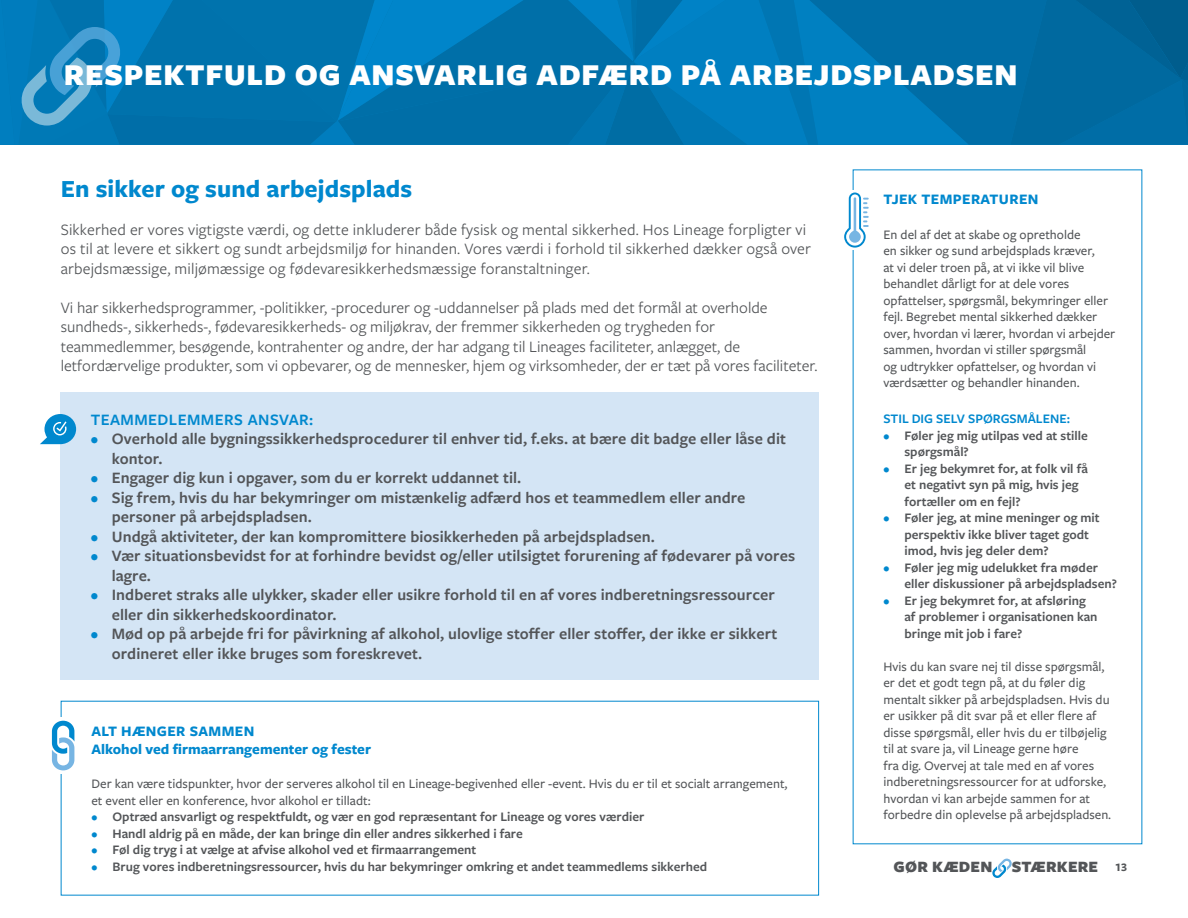
<style>
.page{position:relative;width:1188px;height:918px;background:#fff}
.page>*{position:absolute;margin:0;border:0;box-sizing:border-box;transform-origin:0 0}
.t1{font:900 31.5px "Freight Sans Pro";letter-spacing:.025em;color:#fff}
._3__h1{font:700 25.5px "Freight Sans Pro";letter-spacing:.005em;color:#0088ce}
.t2{font:600 16.5px/19.5px "Freight Sans Pro";letter-spacing:.005em;color:#535558}
.base_11_13{font:16.5px/19.5px "Freight Sans Pro";color:#535558}
._3__responsibilities_h1{font:600 16.5px "Freight Sans Pro";letter-spacing:.025em;color:#0088ce}
.t3{font:900 16.35px "Freight Sans Pro";letter-spacing:.01em;color:#535558}
._3__temp___linking_h2{font:700 15px "Freight Sans Pro";color:#0088ce}
._3__temp_h1{font:700 15px "Freight Sans Pro";letter-spacing:.025em;color:#0088ce}
._3__linking_h1{font:700 15px "Freight Sans Pro";letter-spacing:.025em;color:#0088ce}
.outlined_frames___base{font:500 13.5px/16.5px "Freight Sans Pro";color:#535558}
.t4{font:600 13.5px/16.5px "Freight Sans Pro";color:#535558}
.outlined_frames_base___no_sp_after{font:500 13.5px/16.5px "Freight Sans Pro";color:#535558}
._3__temp___ask_yourself{font:600 13.5px "Freight Sans Pro";color:#0088ce}
.s1{color:#0088ce}
.s2{font-weight:700;font-size:12px}
</style>
<div class="page">
<svg style="left:992px;top:859px;width:20px;height:19px"></svg>
<div style="left:969px;top:0;width:41px;height:145px;background:#006da6"></div>
<svg style="left:1010px;top:0;width:178px;height:145px;background:#00689e"></svg>
<svg style="left:0;top:0;width:969px;height:145px;background:#0277b3"></svg>
<svg style="left:844px;top:193px;width:25px;height:55px"></svg>
<svg style="left:52px;top:721px;width:22px;height:49px"></svg>
<div style="left:61px;top:392px;width:758px;height:288px;background:#d4e5f5"></div>
<svg style="left:40px;top:414px;width:36px;height:30px"></svg>
<p class="t1" style="left:64px;top:53px;width:955px">RESPEKTFULD OG ANSVARLIG ADFÆRD PÅ ARBEJDSPLADSEN</p>
<p class="_3__h1" style="left:61px;top:171px;width:353px">En sikker og sund arbejdsplads</p>
<p class="base_11_13" style="left:61px;top:219px;width:752px">Sikkerhed er vores vigtigste værdi, og dette inkluderer både fysisk og mental sikkerhed. Hos Lineage forpligter vi os til at levere et sikkert og sundt arbejdsmiljø for hinanden. Vores værdi i forhold til sikkerhed dækker også over arbejdsmæssige, miljømæssige og fødevaresikkerhedsmæssige foranstaltninger.</p>
<p class="base_11_13" style="left:61px;top:297px;width:758px">Vi har sikkerhedsprogrammer, -politikker, -procedurer og -uddannelser på plads med det formål at overholde sundheds-, sikkerheds-, fødevaresikkerheds- og miljøkrav, der fremmer sikkerheden og trygheden for teammedlemmer, besøgende, kontrahenter og andre, der har adgang til Lineages faciliteter, anlægget, de letfordærvelige produkter, som vi opbevarer, og de mennesker, hjem og virksomheder, der er tæt på vores faciliteter.</p>
<p class="_3__responsibilities_h1" style="left:91px;top:408px;width:224px">TEAMMEDLEMMERS ANSVAR:</p>
<p class="t2" style="left:112px;top:429px;width:676px;text-indent:-21px"><span class="s1">•</span> Overhold alle bygningssikkerhedsprocedurer til enhver tid, f.eks. at bære dit badge eller låse dit kontor.</p>
<p class="t2" style="left:91px;top:468px;width:432px"><span class="s1">•</span> Engager dig kun i opgaver, som du er korrekt uddannet til.</p>
<p class="t2" style="left:112px;top:487px;width:635px;text-indent:-21px"><span class="s1">•</span> Sig frem, hvis du har bekymringer om mistænkelig adfærd hos et teammedlem eller andre personer på arbejdspladsen.</p>
<p class="t2" style="left:91px;top:526px;width:566px"><span class="s1">•</span> Undgå aktiviteter, der kan kompromittere biosikkerheden på arbejdspladsen.</p>
<p class="t2" style="left:112px;top:546px;width:685px;text-indent:-21px"><span class="s1">•</span> Vær situationsbevidst for at forhindre bevidst og/eller utilsigtet forurening af fødevarer på vores lagre.</p>
<p class="t2" style="left:112px;top:585px;width:665px;text-indent:-21px"><span class="s1">•</span> Indberet straks alle ulykker, skader eller usikre forhold til en af vores indberetningsressourcer eller din sikkerhedskoordinator.</p>
<p class="t2" style="left:112px;top:624px;width:667px;text-indent:-21px"><span class="s1">•</span> Mød op på arbejde fri for påvirkning af alkohol, ulovlige stoffer eller stoffer, der ikke er sikkert ordineret eller ikke bruges som foreskrevet.</p>
<p class="_3__linking_h1" style="left:92px;top:721px;width:164px">ALT HÆNGER SAMMEN</p>
<p class="_3__temp___linking_h2" style="left:92px;top:739px;width:281px">Alkohol ved firmaarrangementer og fester</p>
<p class="outlined_frames_base___no_sp_after" style="left:92px;top:775px;width:698px">Der kan være tidspunkter, hvor der serveres alkohol til en Lineage-begivenhed eller -event. Hvis du er til et socialt arrangement, et event eller en konference, hvor alkohol er tilladt:</p>
<p class="t4" style="left:92px;top:808px;width:555px"><span class="s1">•</span> Optræd ansvarligt og respektfuldt, og vær en god repræsentant for Lineage og vores værdier</p>
<p class="t4" style="left:92px;top:825px;width:433px"><span class="s1">•</span> Handl aldrig på en måde, der kan bringe din eller andres sikkerhed i fare</p>
<p class="t4" style="left:92px;top:841px;width:386px"><span class="s1">•</span> Føl dig tryg i at vælge at afvise alkohol ved et firmaarrangement</p>
<p class="t4" style="left:92px;top:858px;width:617px"><span class="s1">•</span> Brug vores indberetningsressourcer, hvis du har bekymringer omkring et andet teammedlems sikkerhed</p>
<p class="_3__temp_h1" style="left:884px;top:189px;width:157px">TJEK TEMPERATUREN</p>
<p class="outlined_frames___base" style="left:884px;top:226px;width:233px">En del af det at skabe og opretholde<br>en sikker og sund arbejdsplads kræver,<br>at vi deler troen på, at vi ikke vil blive behandlet dårligt for at dele vores opfattelser, spørgsmål, bekymringer eller fejl. Begrebet mental sikkerhed dækker over, hvordan vi lærer, hvordan vi arbejder sammen, hvordan vi stiller spørgsmål<br>og udtrykker opfattelser, og hvordan vi værdsætter og behandler hinanden.</p>
<p class="_3__temp___ask_yourself" style="left:884px;top:410px;width:188px">STIL DIG SELV SPØRGSMÅLENE:</p>
<p class="t4" style="left:904px;top:427px;width:185px;text-indent:-21px"><span class="s1">•</span> Føler jeg mig utilpas ved at stille spørgsmål?</p>
<p class="t4" style="left:904px;top:460px;width:185px;text-indent:-21px"><span class="s1">•</span> Er jeg bekymret for, at folk vil få et negativt syn på mig, hvis jeg fortæller om en fejl?</p>
<p class="t4" style="left:904px;top:509px;width:197px;text-indent:-21px"><span class="s1">•</span> Føler jeg, at mine meninger og mit perspektiv ikke bliver taget godt imod, hvis jeg deler dem?</p>
<p class="t4" style="left:904px;top:559px;width:214px;text-indent:-21px"><span class="s1">•</span> Føler jeg mig udelukket fra møder eller diskussioner på arbejdspladsen?</p>
<p class="t4" style="left:904px;top:592px;width:195px;text-indent:-21px"><span class="s1">•</span> Er jeg bekymret for, at afsløring af problemer i organisationen kan bringe mit job i fare?</p>
<p class="outlined_frames___base" style="left:884px;top:658px;width:229px">Hvis du kan svare nej til disse spørgsmål, er det et godt tegn på, at du føler dig mentalt sikker på arbejdspladsen. Hvis du er usikker på dit svar på et eller flere af disse spørgsmål, eller hvis du er tilbøjelig til at svare ja, vil Lineage gerne høre<br>fra dig. Overvej at tale med en af vores indberetningsressourcer for at udforske, hvordan vi kan arbejde sammen for at forbedre din oplevelse på arbejdspladsen.</p>
<p class="t3" style="left:894px;top:856px;width:235px">GØR KÆDEN STÆRKERE <span class="s2">13</span></p>
</div>
